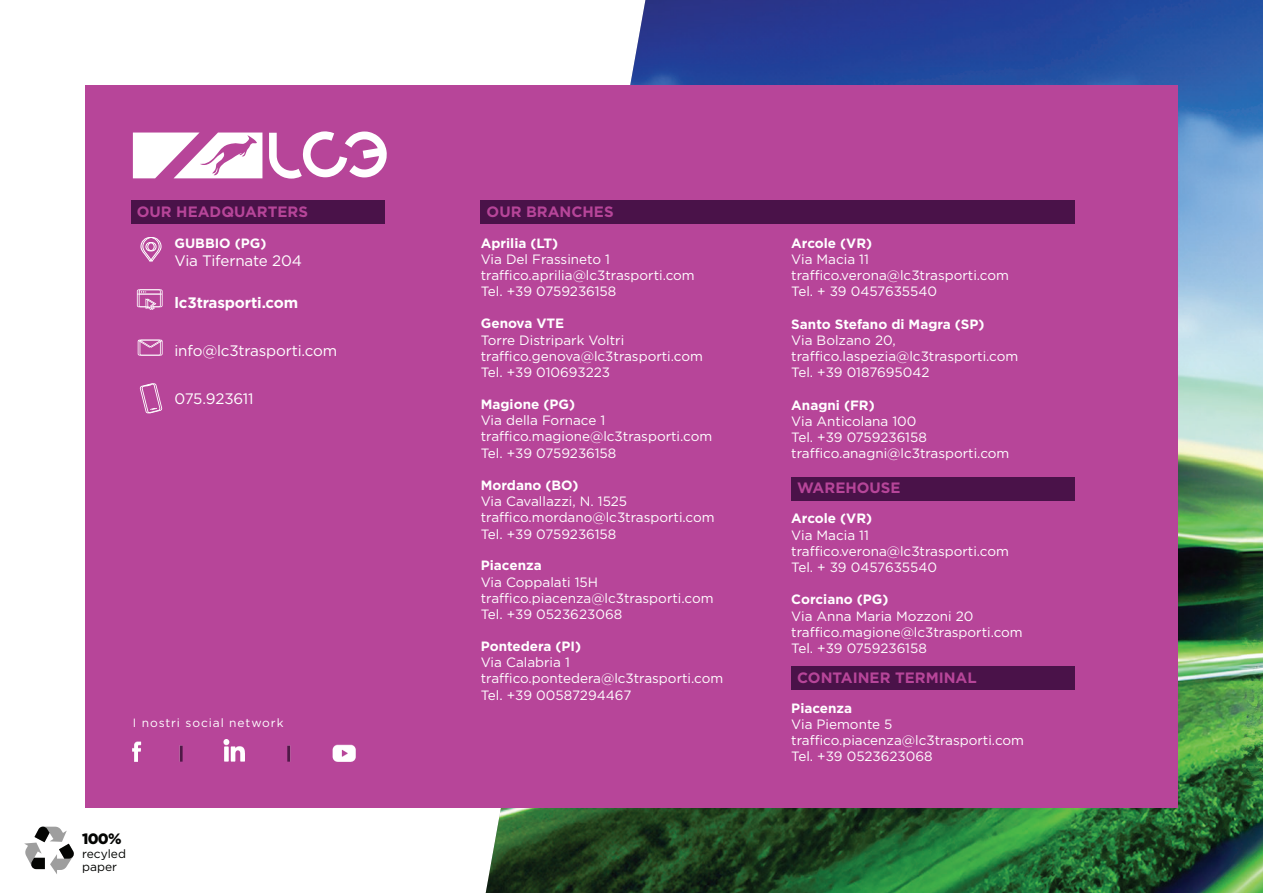
<style>
.page{position:relative;width:1263px;height:893px;background:#fff}
.page>*{position:absolute;margin:0;border:0;box-sizing:border-box;transform-origin:0 0}
.t1{font:15.15px "Gotham";letter-spacing:-.01em;color:#fff}
.t2{font:700 15.15px "Gotham";letter-spacing:-.01em;color:#fff}
.t3{font:700 15px "Gotham";color:#b74599}
.t4{font:900 15px "Gotham";color:#040503}
.t5{font:13.5px/16.2px "Gotham";color:#fff}
.t6{font:700 13.5px "Gotham";color:#fff}
.t7{font:12px "Gotham";letter-spacing:.075em;color:#fff}
.t8{font:12px/13.5px "Gotham";color:#040503}
</style>
<div class="page">
<img style="left:485px;top:0;width:778px;height:893px">
<svg style="left:24px;top:827px;width:50px;height:47px"></svg>
<div style="left:85px;top:85px;width:1093px;height:723px;background:#b74599"></div>
<svg style="left:269px;top:131px;width:118px;height:48px"></svg>
<svg style="left:133px;top:133px;width:129px;height:45px"></svg>
<img style="left:133px;top:739px;width:222px;height:22px">
<svg style="left:138px;top:340px;width:25px;height:16px"></svg>
<svg style="left:137px;top:289px;width:26px;height:21px"></svg>
<svg style="left:140px;top:383px;width:22px;height:31px"></svg>
<svg style="left:140px;top:237px;width:22px;height:25px"></svg>
<div style="left:131px;top:200px;width:254px;height:24px;background:#4a1249"></div>
<div style="left:481px;top:200px;width:594px;height:24px;background:#4a1249"></div>
<div style="left:791px;top:477px;width:284px;height:23px;background:#4a1249"></div>
<div style="left:791px;top:666px;width:284px;height:24px;background:#4a1249"></div>
<p class="t3" style="left:137px;top:202px;width:173px">OUR HEADQUARTERS</p>
<p class="t3" style="left:487px;top:202px;width:128px">OUR BRANCHES</p>
<p class="t6" style="left:174px;top:234px;width:93px">GUBBIO (PG)</p>
<p class="t1" style="left:174px;top:251px;width:129px">Via Tifernate 204</p>
<p class="t2" style="left:174px;top:293px;width:125px">lc3trasporti.com</p>
<p class="t1" style="left:174px;top:341px;width:164px">info@lc3trasporti.com</p>
<p class="t1" style="left:174px;top:389px;width:81px">075.923611</p>
<p class="t7" style="left:133px;top:715px;width:152px">I nostri social network</p>
<p class="t6" style="left:481px;top:234px;width:79px">Aprilia (LT)</p>
<p class="t5" style="left:481px;top:251px;width:215px">Via Del Frassineto 1 traffico.aprilia@lc3trasporti.com<br>Tel. +39 0759236158</p>
<p class="t6" style="left:481px;top:315px;width:85px">Genova VTE</p>
<p class="t5" style="left:481px;top:331px;width:224px">Torre Distripark Voltri traffico.genova@lc3trasporti.com<br>Tel. +39 010693223</p>
<p class="t6" style="left:481px;top:395px;width:96px">Magione (PG)</p>
<p class="t5" style="left:481px;top:412px;width:233px">Via della Fornace 1 traffico.magione@lc3trasporti.com<br>Tel. +39 0759236158</p>
<p class="t6" style="left:481px;top:476px;width:99px">Mordano (BO)</p>
<p class="t5" style="left:481px;top:493px;width:235px">Via Cavallazzi, N. 1525 traffico.mordano@lc3trasporti.com<br>Tel. +39 0759236158</p>
<p class="t6" style="left:481px;top:557px;width:62px">Piacenza</p>
<p class="t5" style="left:481px;top:573px;width:234px">Via Coppalati 15H traffico.piacenza@lc3trasporti.com<br>Tel. +39 0523623068</p>
<p class="t6" style="left:481px;top:637px;width:102px">Pontedera (PI)</p>
<p class="t5" style="left:481px;top:654px;width:244px">Via Calabria 1 traffico.pontedera@lc3trasporti.com<br>Tel. +39 00587294467</p>
<p class="t4" style="left:82px;top:828px;width:41px">100%</p>
<p class="t8" style="left:82px;top:846px;width:45px">recyled paper</p>
<p class="t6" style="left:791px;top:234px;width:82px">Arcole (VR)</p>
<p class="t5" style="left:791px;top:251px;width:219px">Via Macia 11 traffico.verona@lc3trasporti.com<br>Tel. + 39 0457635540</p>
<p class="t6" style="left:791px;top:315px;width:195px">Santo Stefano di Magra (SP)</p>
<p class="t5" style="left:791px;top:332px;width:228px">Via Bolzano 20, traffico.laspezia@lc3trasporti.com<br>Tel. +39 0187695042</p>
<p class="t6" style="left:791px;top:396px;width:85px">Anagni (FR)</p>
<p class="t5" style="left:791px;top:413px;width:220px">Via Anticolana 100<br>Tel. +39 0759236158 traffico.anagni@lc3trasporti.com</p>
<p class="t3" style="left:797px;top:478px;width:105px">WAREHOUSE</p>
<p class="t6" style="left:791px;top:510px;width:82px">Arcole (VR)</p>
<p class="t5" style="left:791px;top:526px;width:219px">Via Macia 11 traffico.verona@lc3trasporti.com<br>Tel. + 39 0457635540</p>
<p class="t6" style="left:791px;top:591px;width:99px">Corciano (PG)</p>
<p class="t5" style="left:791px;top:607px;width:233px">Via Anna Maria Mozzoni 20 traffico.magione@lc3trasporti.com<br>Tel. +39 0759236158</p>
<p class="t3" style="left:797px;top:667px;width:181px">CONTAINER TERMINAL</p>
<p class="t6" style="left:791px;top:699px;width:62px">Piacenza</p>
<p class="t5" style="left:791px;top:716px;width:234px">Via Piemonte 5 traffico.piacenza@lc3trasporti.com<br>Tel. +39 0523623068</p>
</div>
